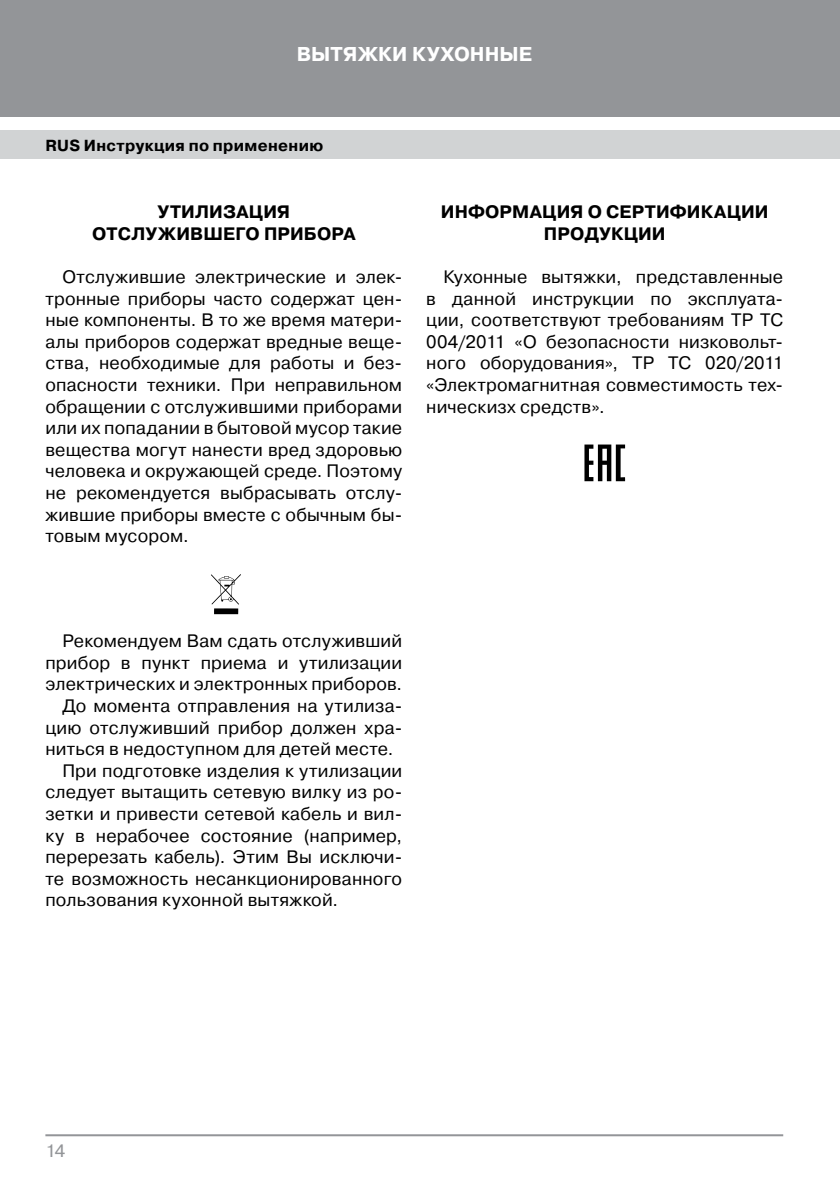
<style>
.page{position:relative;width:840px;height:1191px;background:#fff}
.page>*{position:absolute;margin:0;border:0;box-sizing:border-box;transform-origin:0 0}
.t1{font:700 20px "Pragmatica C";letter-spacing:.005em;color:#fff}
.t2{font:18px/21.6px "Pragmatica C";letter-spacing:.01em;color:#000;text-align:justify}
.t3{font:700 18px "Pragmatica C";color:#000}
.t4{font:18px "Pragmatica C";color:#939598}
.t5{font:700 16px "Pragmatica C";letter-spacing:.02em;color:#000}
</style>
<div class="page">
<div style="left:0;top:0;width:839px;height:116px;background:#939598"></div>
<div style="left:0;top:130px;width:839px;height:29px;background:#d1d3d4"></div>
<hr style="left:45px;top:1134px;width:737px;height:2px;background:#939598">
<svg style="left:211px;top:574px;width:30px;height:40px"></svg>
<svg style="left:584px;top:444px;width:40px;height:37px"></svg>
<p class="t1" style="left:296px;top:43px;width:236px">ВЫТЯЖКИ КУХОННЫЕ</p>
<p class="t5" style="left:45px;top:136px;width:279px">RUS Инструкция по применению</p>
<p class="t3" style="left:157px;top:202px;width:27px">Утилизация</p>
<p class="t3" style="left:92px;top:223px;width:15px">отслужив</p>
<p class="t3" style="left:203px;top:223px;width:33px">шего</p>
<p class="t3" style="left:264px;top:223px;width:14px">прибора</p>
<p class="t2" style="left:45px;top:266px;width:358px;text-indent:17px">Отслужившие электрические и элек&shy;тронные приборы часто содержат цен&shy;ные компоненты. В то же время матери&shy;алы приборов содержат вредные веще&shy;ства, необходимые для работы и без&shy;опасности техники. При неправильном обращении с отслужившими приборами или их попадании в бытовой мусор такие вещества могут нанести вред здоровью человека и окружающей среде. Поэтому не рекомендуется выбрасывать отслу&shy;жившие приборы вместе с обычным бы&shy;товым мусором.</p>
<p class="t3" style="left:440px;top:202px;width:29px">Информация</p>
<p class="t3" style="left:587px;top:202px;width:33px">о сертификации</p>
<p class="t3" style="left:543px;top:223px;width:15px">продукции</p>
<p class="t2" style="left:426px;top:266px;width:358px;text-indent:17px">Кухонные вытяжки, представленные в данной инструкции по эксплуата&shy;ции, соответствуют требованиям ТР ТС 004/2011 «О безопасности низковольт&shy;ного оборудования», ТР ТС 020/2011 «Электромагнитная совместимость тех&shy;ническизх средств».</p>
<p class="t2" style="left:62px;top:630px;width:341px">Рекомендуем Вам сдать отслуживший</p>
<p class="t2" style="left:45px;top:652px;width:358px">прибор в пункт приема и утилизации</p>
<p class="t2" style="left:45px;top:673px;width:358px">электрических и электронных приборов.</p>
<p class="t2" style="left:62px;top:695px;width:341px">До момента отправления на утилиза-</p>
<p class="t2" style="left:45px;top:716px;width:358px">цию отслуживший прибор должен хра-</p>
<p class="t2" style="left:45px;top:738px;width:349px">ниться в недоступном для детей месте.</p>
<p class="t2" style="left:62px;top:760px;width:341px">При подготовке изделия к утилизации</p>
<p class="t2" style="left:45px;top:781px;width:358px">следует вытащить сетевую вилку из ро-</p>
<p class="t2" style="left:45px;top:803px;width:358px">зетки и привести сетевой кабель и вил-</p>
<p class="t2" style="left:45px;top:824px;width:358px">ку в нерабочее состояние (например,</p>
<p class="t2" style="left:45px;top:846px;width:358px">перерезать кабель). Этим Вы исключи-</p>
<p class="t2" style="left:45px;top:868px;width:358px">те возможность несанкционированного</p>
<p class="t2" style="left:45px;top:889px;width:294px">пользования кухонной вытяжкой.</p>
<p class="t4" style="left:45px;top:1140px;width:21px">14</p>
</div>
